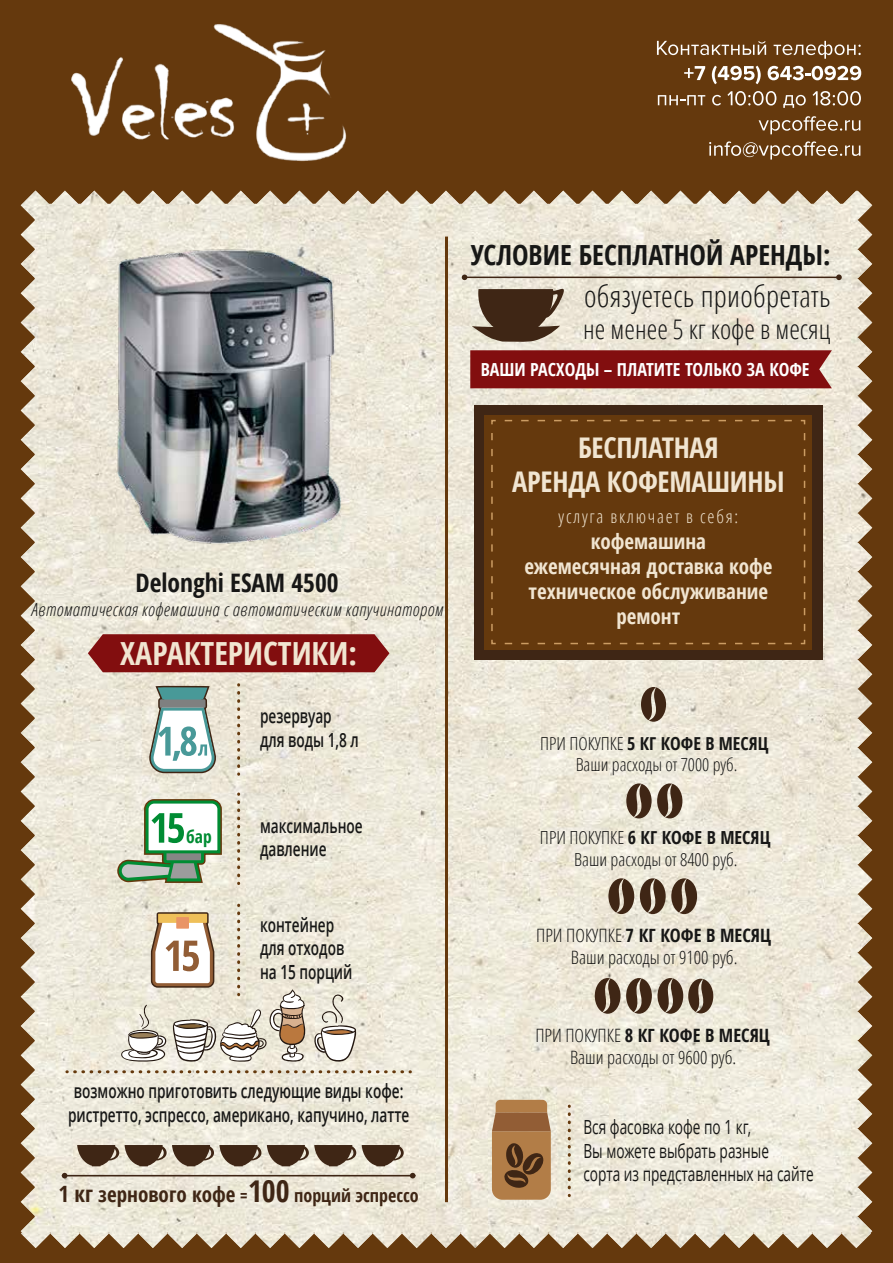
<style>
.page{position:relative;width:893px;height:1263px;background:#65390d}
.page>*{position:absolute;margin:0;border:0;box-sizing:border-box;transform-origin:0 0}
.t1{font:700 condensed 31.8px "Open Sans";color:#f1e5d1}
.t2{font:300 condensed 30px "Open Sans";letter-spacing:.01em;color:#171716}
.t3{font:700 condensed 28.5px/34.2px "Open Sans";letter-spacing:-.01em;color:#f1e5d1;text-align:center}
.t4{font:700 condensed 27.75px "Open Sans";color:#171716}
.t5{font:300 condensed 27px "Open Sans";color:#171716}
.t6{font:700 condensed 25.5px "Open Sans";color:#171716}
.t7{font:700 condensed 21px/25.2px "Open Sans";color:#f1e5d1;text-align:center}
.t8{font:600 19.5px/23.4px "Open Sans";color:#171716;scale:.7 1}
.t9{font:19.5px/23.4px "Open Sans";color:#171716;scale:.7 1}
.t10{font:300 condensed 18.45px/22px "Open Sans";color:#171716;text-align:center}
.t11{font:italic 300 condensed 18px "Open Sans";letter-spacing:.025em;color:#171716}
.t12{font:300 condensed 18px/21.6px "Open Sans";color:#171716;text-align:center}
.t13{font:700 condensed 18px "Open Sans";color:#3f2615}
.t14{font:700 condensed 18px "Open Sans";color:#fff}
.t15{font:300 condensed 18px "Open Sans";letter-spacing:.1em;color:#f1e5d1}
.t16{font:300 condensed 17.85px/21.5px "Open Sans";color:#171716;text-align:center}
.t17{font:700 condensed 17.55px "Open Sans";color:#008c33}
.s1{font-size:22.5px}
.s2{font-size:21px}
.s3{font-size:30px}
.s4{font-weight:700}
</style>
<div class="page">
<img style="left:21px;top:191px;width:851px;height:1057px">
<hr style="left:445px;top:237px;width:3px;height:965px;background:#65390d">
<svg style="left:88px;top:634px;width:301px;height:38px;background:#871919"></svg>
<svg style="left:657px;top:41px;width:109px;height:14px"></svg>
<svg style="left:774px;top:41px;width:87px;height:18px"></svg>
<svg style="left:684px;top:66px;width:21px;height:14px"></svg>
<svg style="left:712px;top:66px;width:49px;height:18px"></svg>
<svg style="left:768px;top:66px;width:93px;height:14px"></svg>
<svg style="left:658px;top:95px;width:47px;height:10px"></svg>
<svg style="left:712px;top:95px;width:9px;height:11px"></svg>
<svg style="left:727px;top:91px;width:49px;height:15px"></svg>
<svg style="left:783px;top:95px;width:23px;height:13px"></svg>
<svg style="left:813px;top:91px;width:48px;height:15px"></svg>
<svg style="left:759px;top:116px;width:101px;height:18px"></svg>
<svg style="left:709px;top:141px;width:151px;height:19px"></svg>
<div style="left:474px;top:405px;width:348px;height:254px;background:#3f2615"></div>
<div style="left:484px;top:415px;width:328px;height:234px;background:#65390d"></div>
<svg style="left:491px;top:639px;width:301px;height:6px"></svg>
<svg style="left:491px;top:419px;width:5px;height:212px"></svg>
<svg style="left:505px;top:419px;width:301px;height:6px"></svg>
<svg style="left:800px;top:433px;width:6px;height:212px"></svg>
<svg style="left:492px;top:1100px;width:59px;height:100px;background:#9e7043"></svg>
<svg style="left:568px;top:1114px;width:3px;height:82px"></svg>
<hr style="left:464px;top:277px;width:375px;height:1px;background:#3f2615">
<svg style="left:836px;top:274px;width:6px;height:6px"></svg>
<svg style="left:462px;top:274px;width:103px;height:69px;background:#8f7f6f"></svg>
<div style="left:470px;top:350px;width:362px;height:38px;background:#820e0f"></div>
<svg style="left:237px;top:692px;width:3px;height:83px"></svg>
<svg style="left:237px;top:802px;width:3px;height:82px"></svg>
<svg style="left:146px;top:683px;width:72px;height:93px;background:#b6c8c2"></svg>
<svg style="left:67px;top:1070px;width:336px;height:3px"></svg>
<svg style="left:312px;top:994px;width:47px;height:68px;background:#d9d4c9"></svg>
<svg style="left:120px;top:905px;width:186px;height:157px;background:#dcd4c5"></svg>
<svg style="left:77px;top:1145px;width:42px;height:21px"></svg>
<svg style="left:125px;top:1145px;width:231px;height:21px;background:#766453"></svg>
<svg style="left:362px;top:1145px;width:42px;height:21px"></svg>
<hr style="left:64px;top:1175px;width:349px;height:1px;background:#3f2615">
<svg style="left:62px;top:1173px;width:5px;height:5px"></svg>
<svg style="left:410px;top:1173px;width:5px;height:5px"></svg>
<img style="left:71px;top:24px;width:276px;height:138px">
<svg style="left:116px;top:797px;width:107px;height:87px;background:#b2cab0"></svg>
<img style="left:75px;top:242px;width:309px;height:309px">
<svg style="left:641px;top:687px;width:25px;height:35px"></svg>
<svg style="left:626px;top:783px;width:56px;height:35px;background:#857464"></svg>
<svg style="left:608px;top:878px;width:26px;height:36px"></svg>
<svg style="left:640px;top:878px;width:57px;height:36px;background:#847362"></svg>
<svg style="left:595px;top:978px;width:25px;height:36px"></svg>
<svg style="left:626px;top:978px;width:87px;height:36px;background:#887767"></svg>
<h3 class="t6" style="left:136px;top:568px;width:205px">Delonghi ESAM 4500</h3>
<p class="t11" style="left:31px;top:597px;width:413px">Автоматическая кофемашина с автоматическим капучинатором</p>
<h1 class="t1" style="left:120px;top:635px;width:238px">ХАРАКТЕРИСТИКИ:</h1>
<p class="t17" style="left:186px;top:827px;width:27px">бар</p>
<p class="t8" style="left:260px;top:705px;width:143px">резервуар для воды 1,8 л</p>
<p class="t8" style="left:260px;top:814px;width:148px">максимальное давление</p>
<p class="t8" style="left:260px;top:913px;width:134px">контейнер для отходов на 15 порций</p>
<p class="t8" style="left:68px;top:1080px;width:489px;text-align:center">возможно приготовить следующие виды кофе: ристретто, эспрессо, американо, капучино, латте</p>
<p class="t13" style="left:59px;top:1185px;width:362px"><span class="s1">1 кг</span> <span class="s2">зернового кофе</span> =<span class="s3">100</span> порций эспрессо</p>
<h3 class="t4" style="left:471px;top:239px;width:361px">УСЛОВИЕ БЕСПЛАТНОЙ АРЕНДЫ:</h3>
<h2 class="t2" style="left:584px;top:276px;width:248px">обязуетесь приобретать</h2>
<h3 class="t5" style="left:583px;top:312px;width:249px">не менее 5 кг кофе в месяц</h3>
<p class="t14" style="left:481px;top:359px;width:330px">ВАШИ РАСХОДЫ – ПЛАТИТЕ ТОЛЬКО ЗА КОФЕ</p>
<h3 class="t3" style="left:512px;top:431px;width:274px">БЕСПЛАТНАЯ<br>АРЕНДА КОФЕМАШИНЫ</h3>
<p class="t15" style="left:559px;top:505px;width:181px">услуга включает в себя:</p>
<p class="t7" style="left:524px;top:529px;width:250px">кофемашина<br>ежемесячная доставка кофе техническое обслуживание ремонт</p>
<p class="t16" style="left:540px;top:732px;width:230px">ПРИ ПОКУПКЕ <span class="s4">5 КГ КОФЕ В МЕСЯЦ<br></span>Ваши расходы от 7000 руб.</p>
<p class="t12" style="left:540px;top:826px;width:232px">ПРИ ПОКУПКЕ <span class="s4">6 КГ КОФЕ В МЕСЯЦ<br></span>Ваши расходы от 8400 руб.</p>
<p class="t10" style="left:536px;top:923px;width:237px">ПРИ ПОКУПКЕ <span class="s4">7 КГ КОФЕ В МЕСЯЦ<br></span>Ваши расходы от 9100 руб.</p>
<p class="t10" style="left:535px;top:1024px;width:236px">ПРИ ПОКУПКЕ <span class="s4">8 КГ КОФЕ В МЕСЯЦ<br></span>Ваши расходы от 9600 руб.</p>
<p class="t9" style="left:583px;top:1115px;width:330px">Вся фасовка кофе по 1 кг,<br>Вы можете выбрать разные<br>сорта из представленных на сайте</p>
</div>
